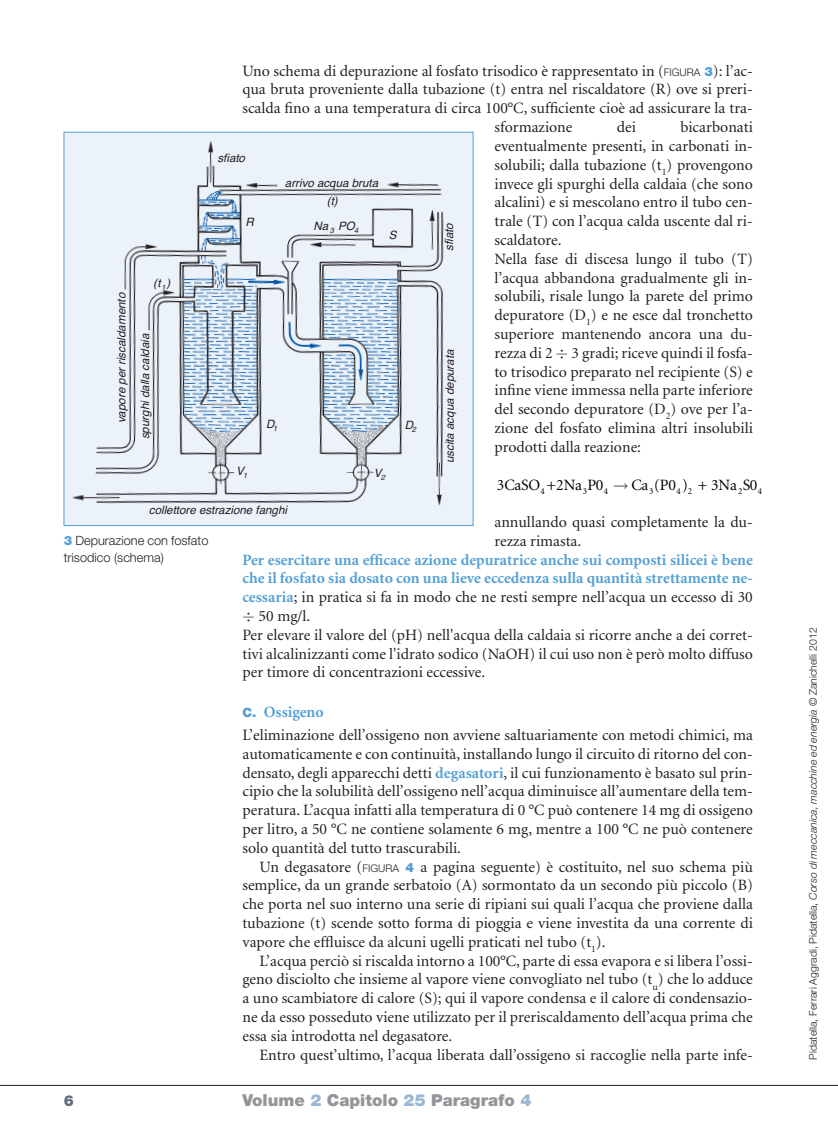
<style>
.page{position:relative;width:838px;height:1132px;background:#fff}
.page>*{position:absolute;margin:0;border:0;box-sizing:border-box;transform-origin:0 0}
.t1{font:900 16.5px "Helvetica Neue";color:#939598}
._01_testo_corpo{font:15.75px/18.8px "Minion";color:#231f20;text-align:justify}
._01_testo_corpo_-cap{font:15.75px/18.8px "Minion";color:#231f20;text-align:justify}
._01_testo_corpo-2{font:700 15.75px "Minion";color:#56a0d5}
.t2{font:15.75px "Minion";letter-spacing:-.015em;color:#000}
.t3{font:900 15px "Helvetica Neue";color:#5e6c7c}
.t4{font:300 12.75px/16.5px "Helvetica Neue";color:#231f20}
.t5{font:italic 11.55px/23.5px "Helvetica";color:#231f20}
.t6{font:300 10.5px "Helvetica Neue";color:#231f20}
.t7{font:9.15px "Minion";color:#000}
.s1{font-family:"Helvetica Neue";font-weight:300;font-size:10.5px}
.s2{font-family:"Helvetica Neue";font-weight:900;font-size:12.75px;color:#56a0d5}
.s3{font-weight:700;color:#56a0d5}
.s4{font-family:"Helvetica Neue";font-weight:900;font-size:12.75px}
.s5{font-weight:900;color:#56a0d5}
.s6{color:#99b7d4}
.s7{font-style:italic}
</style>
<div class="page">
<hr style="left:0;top:1084px;width:838px;height:1px;background:#231f20">
<img style="left:66px;top:134px;width:405px;height:389px">
<p class="_01_testo_corpo" style="left:242px;top:62px;width:512px">Uno schema di depurazione al fosfato trisodico è rappresentato in (<span class="s1">FIGURA</span> <span class="s2">3</span>): l’ac-</p>
<p class="_01_testo_corpo" style="left:242px;top:81px;width:512px">qua bruta proveniente dalla tubazione (t) entra nel riscaldatore (R) ove si preri-</p>
<p class="_01_testo_corpo" style="left:242px;top:99px;width:512px">scalda fino a una temperatura di circa 100°C, sufficiente cioè ad assicurare la tra-</p>
<p class="_01_testo_corpo" style="left:494px;top:118px;width:79px">sformazione</p>
<p class="_01_testo_corpo" style="left:617px;top:118px;width:21px">dei</p>
<p class="_01_testo_corpo" style="left:494px;top:118px;width:260px;text-indent:186px">bicarbonati eventualmente presenti, in carbonati in&shy;solubili; dalla tubazione (t<sub>1</sub>) provengono invece gli spurghi della caldaia (che sono alcalini) e si mescolano entro il tubo cen&shy;trale (T) con l’acqua calda uscente dal ri&shy;scaldatore.</p>
<p class="_01_testo_corpo" style="left:494px;top:250px;width:260px">Nella fase di discesa lungo il tubo (T) l’acqua abbandona gradualmente gli in&shy;solubili, risale lungo la parete del primo depuratore (D<sub>1</sub>) e ne esce dal tronchetto superiore mantenendo ancora una du&shy;rezza di 2 3 gradi; riceve quindi il fosfa&shy;to trisodico preparato nel recipiente (S) e infine viene immessa nella parte inferiore del secondo depuratore (D<sub>2</sub>) ove per l’a&shy;zione del fosfato elimina altri insolubili prodotti dalla reazione:</p>
<p class="t2" style="left:497px;top:477px;width:108px">3CaSO +2Na P0</p>
<p class="t2" style="left:612px;top:477px;width:146px">→ Ca (P0 ) + 3Na S0</p>
<p class="t5" style="left:217px;top:147px;width:29px">sfiato</p>
<p class="t5" style="left:285px;top:172px;width:95px">arrivo acqua bruta</p>
<p class="t5" style="left:327px;top:190px;width:12px">(t)</p>
<p class="t5" style="left:245px;top:210px;width:10px">R</p>
<p class="t5" style="left:314px;top:214px;width:46px">Na <sub>3</sub> PO<sub>4</sub></p>
<p class="t5" style="left:438px;top:251px;width:30px;rotate:-90deg">sfiato</p>
<p class="t5" style="left:389px;top:223px;width:9px">S</p>
<p class="t5" style="left:153px;top:271px;width:19px">( )</p>
<p class="t5" style="left:158px;top:271px;width:10px">t<sub>1</sub></p>
<p class="t5" style="left:110px;top:439px;width:148px;text-indent:16px;rotate:-90deg">vapore per riscaldamento spurghi dalla caldaia</p>
<p class="t5" style="left:438px;top:463px;width:115px;rotate:-90deg">uscita acqua depurata</p>
<p class="t5" style="left:266px;top:412px;width:13px">D<sub>1</sub></p>
<p class="t5" style="left:405px;top:413px;width:13px">D<sub>2</sub></p>
<p class="t5" style="left:236px;top:459px;width:13px">V<sub>1</sub></p>
<p class="t5" style="left:374px;top:461px;width:13px">V<sub>2</sub></p>
<p class="t7" style="left:540px;top:486px;width:6px">4</p>
<p class="t7" style="left:583px;top:486px;width:6px">3</p>
<p class="t7" style="left:604px;top:486px;width:6px">4</p>
<p class="t7" style="left:649px;top:486px;width:6px">3</p>
<p class="t7" style="left:676px;top:486px;width:17px">4 2</p>
<p class="t7" style="left:738px;top:486px;width:6px">2</p>
<p class="t7" style="left:758px;top:486px;width:6px">4</p>
<p class="_01_testo_corpo" style="left:494px;top:513px;width:260px">annullando quasi completamente la du&shy;rezza rimasta.</p>
<p class="_01_testo_corpo-2" style="left:242px;top:551px;width:512px">Per esercitare una efficace azione depuratrice anche sui composti silicei è bene</p>
<p class="_01_testo_corpo-2" style="left:242px;top:570px;width:512px">che il fosfato sia dosato con una lieve eccedenza sulla quantità strettamente ne-</p>
<p class="_01_testo_corpo" style="left:242px;top:588px;width:512px"><span class="s3">cessaria</span>; in pratica si fa in modo che ne resti sempre nell’acqua un eccesso di 30</p>
<p class="_01_testo_corpo" style="left:259px;top:607px;width:53px">50 mg/l.</p>
<p class="_01_testo_corpo" style="left:242px;top:626px;width:512px">Per elevare il valore del (pH) nell'acqua della caldaia si ricorre anche a dei corret&shy;tivi alcalinizzanti come l'idrato sodico (NaOH) il cui uso non è però molto diffuso per timore di concentrazioni eccessive.</p>
<p class="_01_testo_corpo-2" style="left:242px;top:703px;width:83px"><span class="s4">C.</span> Ossigeno</p>
<p class="_01_testo_corpo" style="left:242px;top:725px;width:512px">L’eliminazione dell’ossigeno non avviene saltuariamente con metodi chimici, ma automaticamente e con continuità, installando lungo il circuito di ritorno del con&shy;densato, degli apparecchi detti <span class="s3">degasatori</span>, il cui funzionamento è basato sul prin&shy;cipio che la solubilità dell’ossigeno nell’acqua diminuisce all’aumentare della tem&shy;peratura. L’acqua infatti alla temperatura di 0 °C può contenere 14 mg di ossigeno per litro, a 50 °C ne contiene solamente 6 mg, mentre a 100 °C ne può contenere solo quantità del tutto trascurabili.</p>
<p class="_01_testo_corpo_-cap" style="left:242px;top:857px;width:512px;text-indent:17px">Un degasatore (<span class="s1">FIGURA</span> <span class="s2">4</span> a pagina seguente) è costituito, nel suo schema più semplice, da un grande serbatoio (A) sormontato da un secondo più piccolo (B) che porta nel suo interno una serie di ripiani sui quali l’acqua che proviene dalla tubazione (t) scende sotto forma di pioggia e viene investita da una corrente di vapore che effluisce da alcuni ugelli praticati nel tubo (t<sub>1</sub>).</p>
<p class="_01_testo_corpo_-cap" style="left:242px;top:951px;width:512px;text-indent:17px">L’acqua perciò si riscalda intorno a 100°C, parte di essa evapora e si libera l’ossi&shy;geno disciolto che insieme al vapore viene convogliato nel tubo (t<sub>u</sub>) che lo adduce a uno scambiatore di calore (S); qui il vapore condensa e il calore di condensazio&shy;ne da esso posseduto viene utilizzato per il preriscaldamento dell’acqua prima che essa sia introdotta nel degasatore.</p>
<p class="_01_testo_corpo_-cap" style="left:259px;top:1045px;width:495px">Entro quest’ultimo, l’acqua liberata dall’ossigeno si raccoglie nella parte infe-</p>
<p class="t5" style="left:149px;top:498px;width:140px">collettore estrazione fanghi</p>
<p class="t4" style="left:64px;top:532px;width:146px"><span class="s5">3</span> Depurazione con fosfato trisodico (schema)</p>
<p class="t3" style="left:64px;top:1091px;width:12px">6</p>
<p class="t1" style="left:242px;top:1090px;width:290px">Volume <span class="s6">2</span> Capitolo <span class="s6">25</span> Paragrafo <span class="s6">4</span></p>
<p class="t6" style="left:806px;top:1059px;width:433px;rotate:-90deg">Pidatella, Ferrari Aggradi, Pidatella, <span class="s7">Corso di meccanica, macchine ed energia</span> © Zanichelli 2012</p>
</div>
